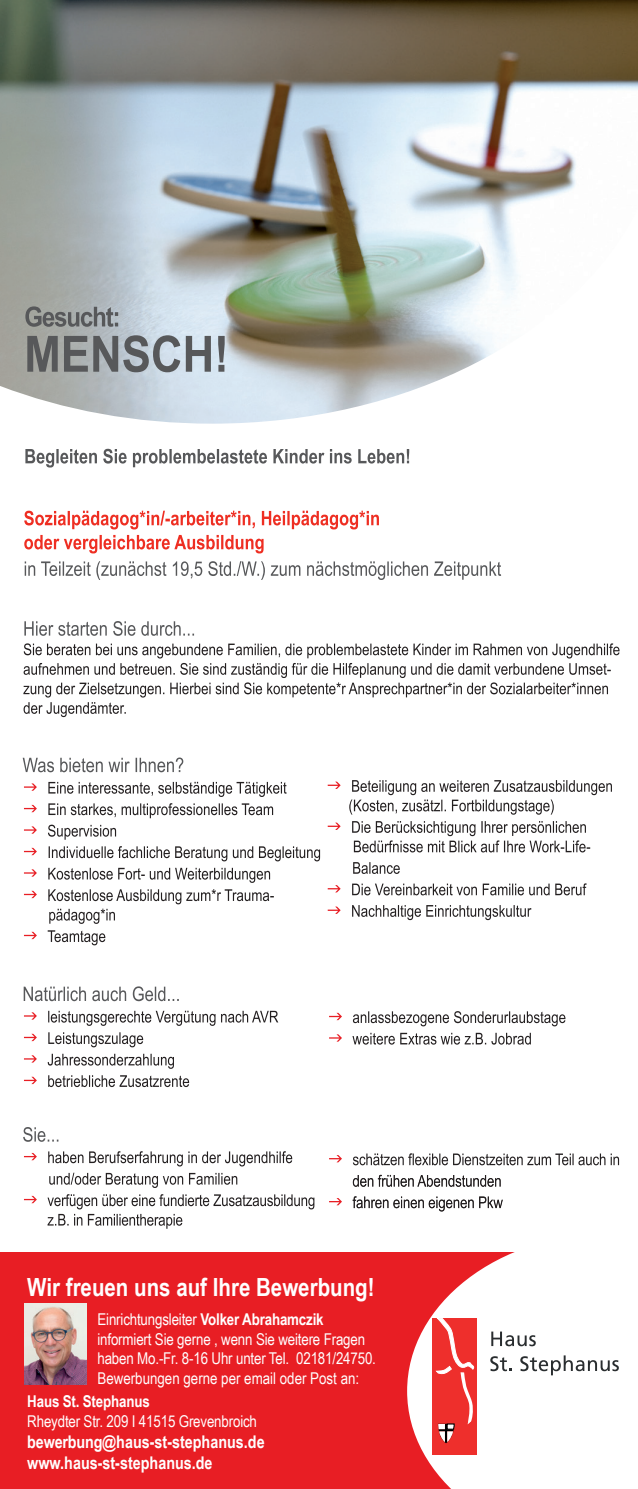
<style>
.page{position:relative;width:638px;height:1489px;background:#fff}
.page>*{position:absolute;margin:0;border:0;box-sizing:border-box;transform-origin:0 0}
.t1{font:700 25px "Arial Narrow";color:#fff}
.t2{font:700 17.5px/21px "Arial Narrow";color:#fff}
.t3{font:16.25px/19.5px "Arial Narrow";letter-spacing:-.01em;color:#fff}
.t4{font:700 16.25px "Arial Narrow";letter-spacing:-.01em;color:#fff}
.s1{font-weight:700}
</style>
<div class="page">
<img style="left:0;top:0;width:638px;height:423px">
<svg style="left:27px;top:335px;width:198px;height:37px;background:#8c9196"></svg>
<svg style="left:25px;top:306px;width:93px;height:21px;background:#878a8a"></svg>
<svg style="left:48px;top:930px;width:57px;height:15px"></svg>
<svg style="left:24px;top:931px;width:13px;height:8px"></svg>
<svg style="left:48px;top:889px;width:226px;height:34px"></svg>
<svg style="left:24px;top:890px;width:13px;height:8px"></svg>
<svg style="left:48px;top:867px;width:222px;height:15px"></svg>
<svg style="left:24px;top:869px;width:13px;height:7px"></svg>
<svg style="left:49px;top:846px;width:271px;height:15px"></svg>
<svg style="left:24px;top:847px;width:13px;height:8px"></svg>
<svg style="left:48px;top:824px;width:68px;height:15px"></svg>
<svg style="left:24px;top:826px;width:13px;height:7px"></svg>
<svg style="left:48px;top:803px;width:225px;height:15px"></svg>
<svg style="left:24px;top:804px;width:13px;height:8px"></svg>
<svg style="left:48px;top:781px;width:238px;height:16px"></svg>
<svg style="left:24px;top:783px;width:13px;height:7px"></svg>
<svg style="left:23px;top:757px;width:160px;height:15px"></svg>
<svg style="left:352px;top:905px;width:179px;height:15px"></svg>
<svg style="left:328px;top:906px;width:13px;height:7px"></svg>
<svg style="left:352px;top:883px;width:234px;height:12px"></svg>
<svg style="left:328px;top:885px;width:13px;height:7px"></svg>
<svg style="left:353px;top:862px;width:47px;height:11px"></svg>
<svg style="left:352px;top:821px;width:238px;height:31px"></svg>
<svg style="left:328px;top:822px;width:13px;height:8px"></svg>
<svg style="left:349px;top:780px;width:263px;height:34px"></svg>
<svg style="left:328px;top:781px;width:13px;height:8px"></svg>
<svg style="left:23px;top:643px;width:596px;height:74px"></svg>
<svg style="left:24px;top:621px;width:170px;height:15px"></svg>
<svg style="left:352px;top:1032px;width:179px;height:12px"></svg>
<svg style="left:329px;top:1034px;width:13px;height:7px"></svg>
<svg style="left:353px;top:1011px;width:212px;height:15px"></svg>
<svg style="left:329px;top:1012px;width:13px;height:8px"></svg>
<svg style="left:329px;top:1198px;width:13px;height:7px"></svg>
<svg style="left:353px;top:1153px;width:266px;height:12px"></svg>
<svg style="left:329px;top:1155px;width:13px;height:7px"></svg>
<svg style="left:48px;top:1075px;width:141px;height:11px"></svg>
<svg style="left:24px;top:1076px;width:13px;height:8px"></svg>
<svg style="left:48px;top:1053px;width:126px;height:15px"></svg>
<svg style="left:24px;top:1055px;width:13px;height:7px"></svg>
<svg style="left:48px;top:1032px;width:95px;height:15px"></svg>
<svg style="left:24px;top:1033px;width:13px;height:8px"></svg>
<svg style="left:48px;top:1010px;width:230px;height:15px"></svg>
<svg style="left:24px;top:1012px;width:13px;height:7px"></svg>
<svg style="left:24px;top:986px;width:155px;height:15px"></svg>
<svg style="left:48px;top:1194px;width:266px;height:34px"></svg>
<svg style="left:24px;top:1195px;width:13px;height:8px"></svg>
<svg style="left:49px;top:1172px;width:188px;height:15px"></svg>
<svg style="left:48px;top:1151px;width:244px;height:15px"></svg>
<svg style="left:24px;top:1152px;width:13px;height:8px"></svg>
<svg style="left:23px;top:1127px;width:35px;height:14px"></svg>
<div style="left:0;top:1252px;width:638px;height:236px;background:#e81e24"></div>
<img style="left:352px;top:1196px;width:141px;height:12px">
<img style="left:353px;top:1174px;width:133px;height:12px">
<svg style="left:407px;top:1252px;width:231px;height:236px;background:#fce3e4"></svg>
<div style="left:432px;top:1318px;width:44px;height:136px;background:#ee2f2c"></div>
<svg style="left:491px;top:1331px;width:45px;height:15px"></svg>
<svg style="left:490px;top:1355px;width:22px;height:16px"></svg>
<svg style="left:520px;top:1355px;width:99px;height:20px;background:#cdcece"></svg>
<svg style="left:436px;top:1317px;width:38px;height:126px"></svg>
<svg style="left:25px;top:561px;width:476px;height:19px"></svg>
<svg style="left:24px;top:535px;width:239px;height:18px"></svg>
<svg style="left:24px;top:510px;width:355px;height:19px"></svg>
<svg style="left:25px;top:449px;width:384px;height:18px"></svg>
<img style="left:24px;top:1303px;width:62px;height:81px">
<h1 class="t1" style="left:27px;top:1268px;width:349px">Wir freuen uns auf Ihre Bewerbung!</h1>
<p class="t3" style="left:97px;top:1308px;width:280px">Einrichtungsleiter <span class="s1">Volker Abrahamczik </span>informiert Sie gerne , wenn Sie weitere Fragen haben Mo.-Fr. 8-16 Uhr unter Tel. 02181/24750.<br>Bewerbungen gerne per email oder Post an:</p>
<p class="t4" style="left:27px;top:1388px;width:124px">Haus St. Stephanus</p>
<p class="t3" style="left:27px;top:1410px;width:231px">Rheydter Str. 209 I 41515 Grevenbroich</p>
<p class="t2" style="left:27px;top:1430px;width:239px">bewerbung@haus-st-stephanus.de www.haus-st-stephanus.de</p>
</div>
